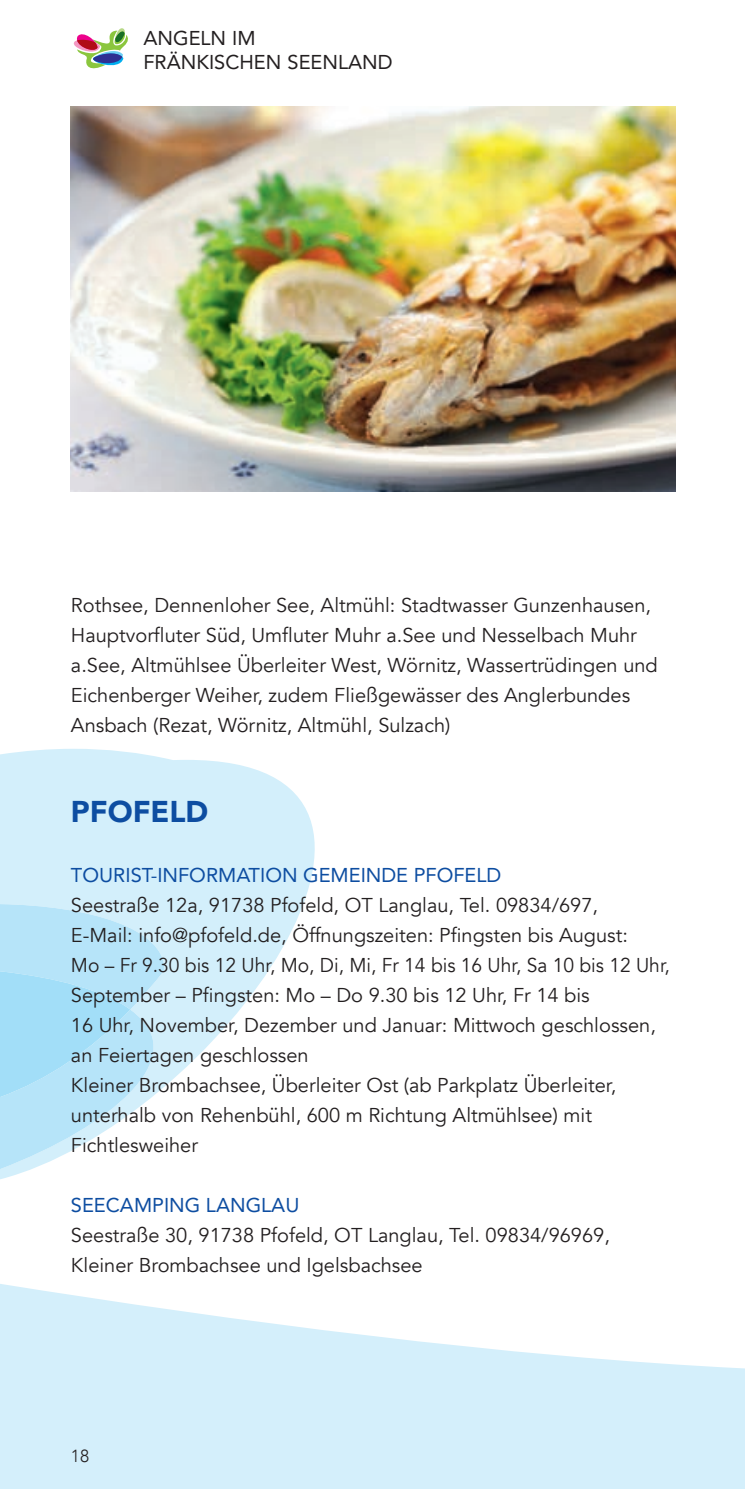
<style>
.page{position:relative;width:745px;height:1489px;background:#fff}
.page>*{position:absolute;margin:0;border:0;box-sizing:border-box;transform-origin:0 0}
.t1{font:900 30px "Avenir";color:#0d4da1}
.t2{font:20px/30px "Avenir";color:#231f20}
.t3{font:20px "Avenir";color:#0d4da1}
.t4{font:20px/24px "Avenir";color:#231f20}
.t5{font:300 17.5px "Avenir";color:#231f20}
</style>
<div class="page">
<svg style="left:74px;top:28px;width:54px;height:40px"></svg>
<svg style="left:0;top:1284px;width:744px;height:204px;fill:#d4effb"></svg>
<svg style="left:0;top:749px;width:315px;height:430px;fill:#d3effb"></svg>
<svg style="left:0;top:904px;width:189px;height:265px"></svg>
<svg style="left:0;top:971px;width:130px;height:126px;background:#aae0f8"></svg>
<img style="left:71px;top:106px;width:604px;height:385px">
<p class="t4" style="left:143px;top:26px;width:250px">ANGELN IM<br>FRÄNKISCHEN SEENLAND</p>
<p class="t2" style="left:71px;top:590px;width:588px">Rothsee, Dennenloher See, Altmühl: Stadtwasser Gunzenhausen, Hauptvorfluter Süd, Umfluter Muhr a.See und Nesselbach Muhr a.See, Altmühlsee Überleiter West, Wörnitz, Wassertrüdingen und Eichenberger Weiher, zudem Fließgewässer des Anglerbundes Ansbach (Rezat, Wörnitz, Altmühl, Sulzach)</p>
<h1 class="t1" style="left:71px;top:785px;width:139px">PFOFELD</h1>
<p class="t3" style="left:71px;top:858px;width:431px">TOURIST-INFORMATION GEMEINDE PFOFELD</p>
<p class="t2" style="left:71px;top:890px;width:600px">Seestraße 12a, 91738 Pfofeld, OT Langlau, Tel. 09834/697,<br>E-Mail: info@pfofeld.de, Öffnungszeiten: Pfingsten bis August:<br>Mo – Fr 9.30 bis 12 Uhr, Mo, Di, Mi, Fr 14 bis 16 Uhr, Sa 10 bis 12 Uhr, September – Pfingsten: Mo – Do 9.30 bis 12 Uhr, Fr 14 bis<br>16 Uhr, November, Dezember und Januar: Mittwoch geschlossen, an Feiertagen geschlossen<br>Kleiner Brombachsee, Überleiter Ost (ab Parkplatz Überleiter, unterhalb von Rehenbühl, 600 m Richtung Altmühlsee) mit Fichtlesweiher</p>
<p class="t3" style="left:71px;top:1188px;width:230px">SEECAMPING LANGLAU</p>
<p class="t2" style="left:71px;top:1220px;width:540px">Seestraße 30, 91738 Pfofeld, OT Langlau, Tel. 09834/96969,<br>Kleiner Brombachsee und Igelsbachsee</p>
<p class="t5" style="left:71px;top:1445px;width:20px">18</p>
</div>
